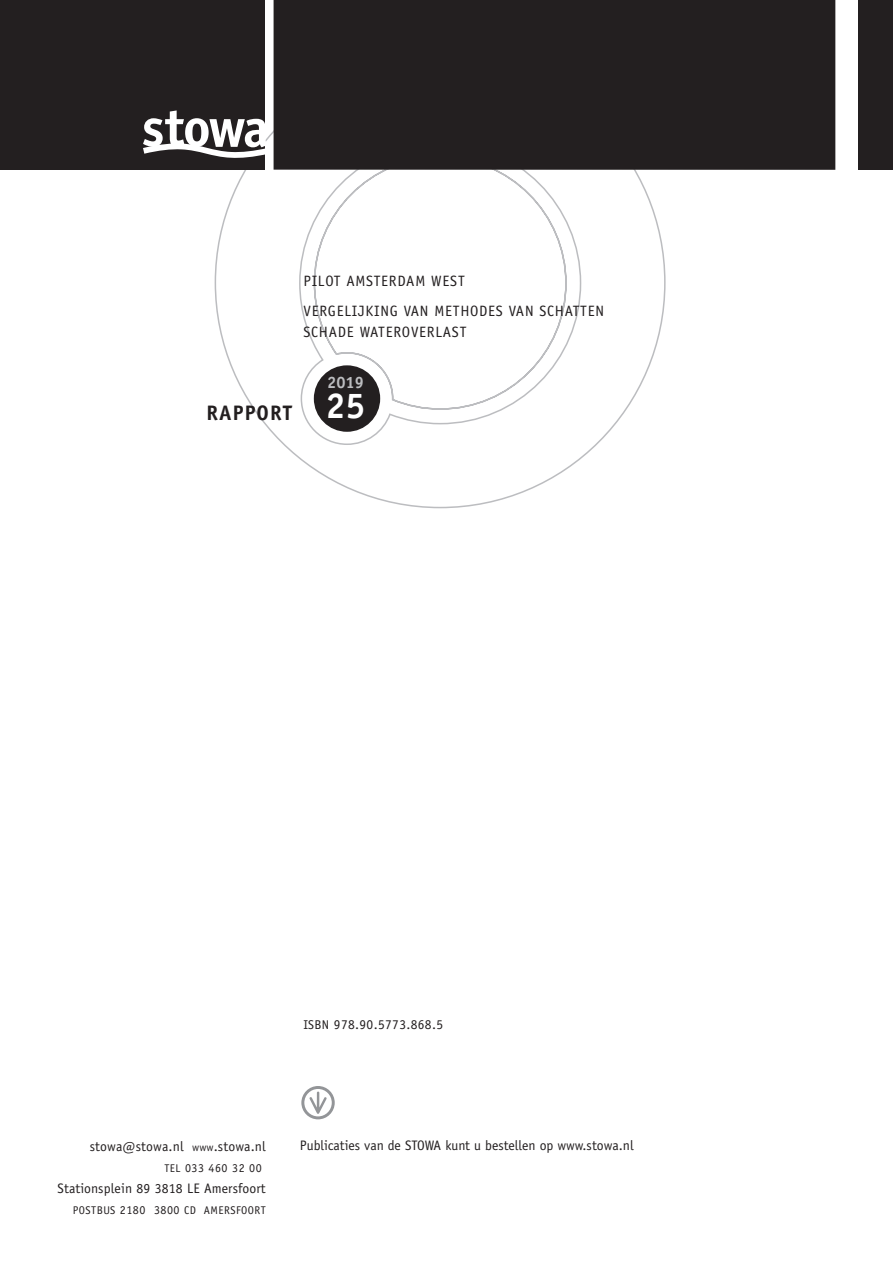
<style>
.page{position:relative;width:893px;height:1263px;background:#fff}
.page>*{position:absolute;margin:0;border:0;box-sizing:border-box;transform-origin:0 0}
.t1{font:700 36px "Officina Sans";color:#fff}
.t2{font:700 21px "Officina Sans";letter-spacing:.05em;color:#231f20}
.t3{font:700 16.5px "Officina Sans";color:#bcbdc0}
.TABEL_KOP{font:15px/21px "Officina Sans";letter-spacing:.05em;color:#231f20}
.t4{font:13.8px "Officina Sans";color:#231f20}
.t5{font:13.5px "Officina Sans";letter-spacing:.025em;color:#231f20}
.t6{font:12px "Officina Sans";letter-spacing:.04em;color:#231f20}
.t7{font:11.25px "Officina Sans";letter-spacing:.04em;color:#231f20}
.s1{font-size:12.75px}
.s2{font-size:11.25px}
.s3{font-size:12px}
</style>
<div class="page">
<svg style="left:214px;top:56px;width:452px;height:453px"></svg>
<div style="left:859px;top:0;width:34px;height:170px;background:#231f20"></div>
<div style="left:0;top:0;width:265px;height:170px;background:#231f20"></div>
<svg style="left:143px;top:110px;width:127px;height:51px"></svg>
<svg style="left:301px;top:1086px;width:34px;height:33px"></svg>
<div style="left:314px;top:365px;width:66px;height:67px;background:#231f20;border-radius:50%"></div>
<div style="left:274px;top:0;width:561px;height:170px;background:#231f20"></div>
<p class="TABEL_KOP" style="left:303px;top:271px;width:163px">PILOT AMSTERDAM WEST</p>
<p class="TABEL_KOP" style="left:303px;top:300px;width:302px">VERGELIJKING VAN METHODES VAN SCHATTEN<br>SCHADE WATEROVERLAST</p>
<p class="t3" style="left:327px;top:372px;width:38px">2019</p>
<p class="t2" style="left:206px;top:400px;width:87px">RAPPORT</p>
<p class="t1" style="left:326px;top:384px;width:42px">25</p>
<p class="t5" style="left:303px;top:1017px;width:141px"><span class="s1">ISBN</span> 978.90.5773.868.5</p>
<p class="t4" style="left:90px;top:1138px;width:178px">stowa@stowa.nl <span class="s2">www</span>.stowa.nl</p>
<p class="t6" style="left:164px;top:1161px;width:99px"><span class="s2">TEL</span> 033 460 32 00</p>
<p class="t4" style="left:58px;top:1180px;width:210px">Stationsplein 89 3818 LE Amersfoort</p>
<p class="t7" style="left:73px;top:1203px;width:194px">POSTBUS <span class="s3">2180 3800</span> CD AMERSFOORT</p>
<p class="t4" style="left:300px;top:1138px;width:335px">Publicaties van de STOWA kunt u bestellen op www.stowa.nl</p>
</div>
